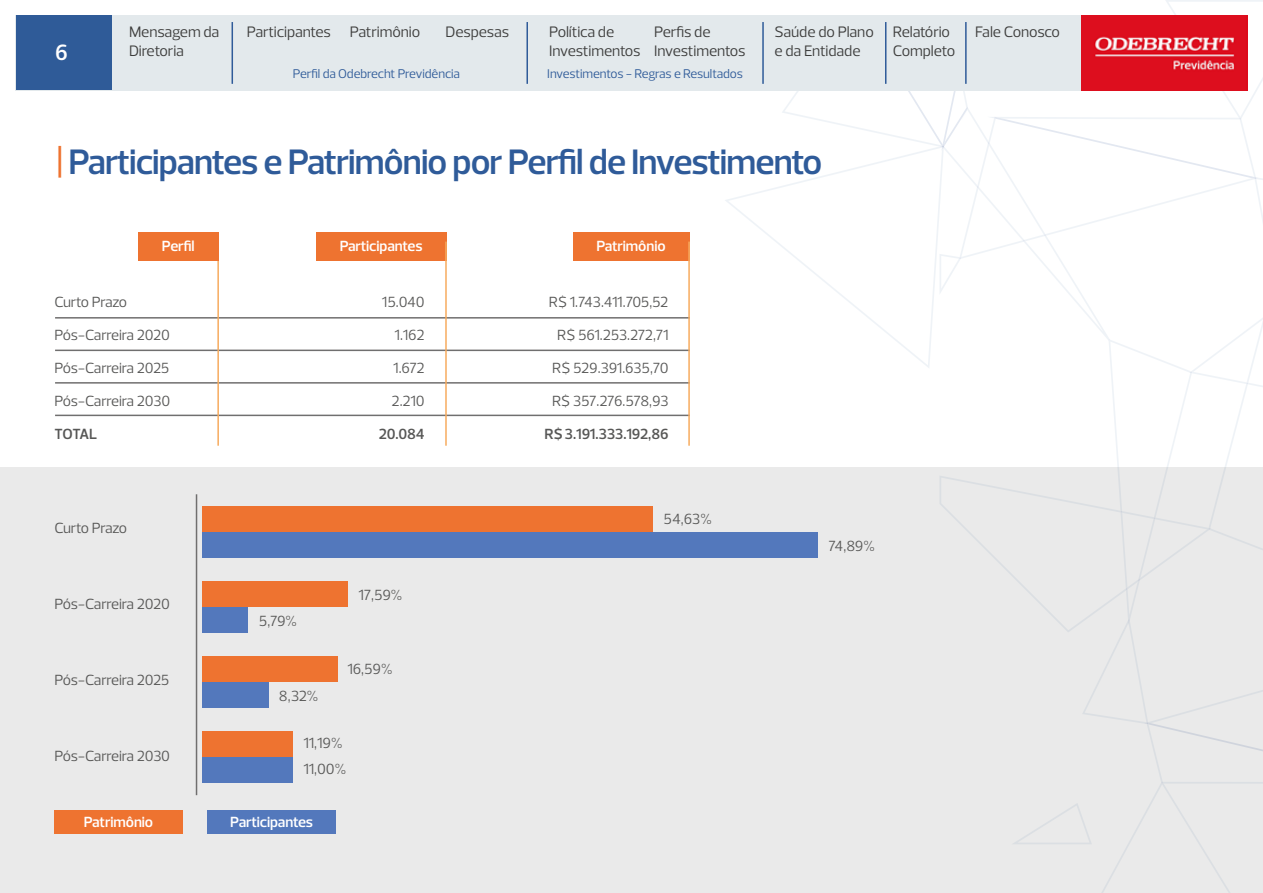
<style>
.page{position:relative;width:1263px;height:893px;background:#fff}
.page>*{position:absolute;margin:0;border:0;box-sizing:border-box;transform-origin:0 0}
.t1{font:700 36px "Odebrecht Sans";letter-spacing:-.025em;color:#2f5b99}
.t2{font:700 22.5px "Odebrecht Sans";color:#fff}
.t3{font:15.45px/18.5px "Odebrecht Sans";letter-spacing:-.01em;color:#3c3c3b}
.t4{font:15px "Odebrecht Sans";letter-spacing:-.025em;color:#575756}
.t5{font:700 15px "Odebrecht Sans";letter-spacing:-.005em;color:#fff}
.t6{font:700 15px "Odebrecht Sans";letter-spacing:-.025em;color:#575756}
.t7{font:12.9px "Odebrecht Sans";letter-spacing:-.015em;color:#2f5b99}
.s1{color:#ee7330}
</style>
<div class="page">
<svg style="left:782px;top:0;width:481px;height:468px"></svg>
<div style="left:15px;top:15px;width:1066px;height:76px;background:#e3e9ec"></div>
<div style="left:16px;top:16px;width:96px;height:74px;background:#2f5b98"></div>
<hr style="left:232px;top:22px;width:1px;height:62px;background:#2f5b99">
<hr style="left:526px;top:22px;width:2px;height:62px;background:#2f5b99">
<hr style="left:762px;top:22px;width:2px;height:62px;background:#2f5b99">
<hr style="left:885px;top:22px;width:1px;height:62px;background:#2f5b99">
<hr style="left:965px;top:22px;width:2px;height:62px;background:#2f5b99">
<img style="left:1081px;top:15px;width:166px;height:76px">
<div style="left:0;top:468px;width:1263px;height:425px;background:#eaeaea"></div>
<hr style="left:55px;top:317px;width:635px;height:2px;background:#706f6f">
<hr style="left:55px;top:350px;width:635px;height:1px;background:#706f6f">
<hr style="left:55px;top:382px;width:635px;height:2px;background:#706f6f">
<hr style="left:55px;top:415px;width:635px;height:1px;background:#706f6f">
<div style="left:317px;top:232px;width:130px;height:29px;background:#ee7330"></div>
<hr style="left:445px;top:242px;width:2px;height:204px;background:#f7ab5e">
<div style="left:573px;top:232px;width:117px;height:29px;background:#ee7330"></div>
<hr style="left:688px;top:242px;width:2px;height:204px;background:#f7ab5e">
<hr style="left:217px;top:242px;width:2px;height:204px;background:#f7ab5e">
<div style="left:139px;top:232px;width:80px;height:29px;background:#ee7330"></div>
<div style="left:202px;top:506px;width:451px;height:26px;background:#ee7330"></div>
<div style="left:202px;top:532px;width:616px;height:26px;background:#5378bc"></div>
<div style="left:202px;top:582px;width:145px;height:25px;background:#ee7330"></div>
<div style="left:202px;top:607px;width:45px;height:26px;background:#5378bc"></div>
<div style="left:202px;top:657px;width:135px;height:25px;background:#ee7330"></div>
<div style="left:202px;top:682px;width:66px;height:26px;background:#5378bc"></div>
<div style="left:202px;top:732px;width:91px;height:25px;background:#ee7330"></div>
<div style="left:202px;top:757px;width:91px;height:26px;background:#5378bc"></div>
<hr style="left:196px;top:494px;width:1px;height:301px;background:#706f6f">
<div style="left:54px;top:810px;width:129px;height:23px;background:#ee7330"></div>
<div style="left:207px;top:810px;width:129px;height:23px;background:#5378bc"></div>
<h2 class="t2" style="left:55px;top:39px;width:14px">6</h2>
<p class="t3" style="left:129px;top:23px;width:92px">Mensagem da<br>Diretoria</p>
<p class="t3" style="left:247px;top:23px;width:175px">Participantes Patrimônio</p>
<p class="t3" style="left:446px;top:23px;width:65px">Despesas</p>
<p class="t3" style="left:549px;top:23px;width:93px">Política de<br>Investimentos</p>
<p class="t3" style="left:654px;top:23px;width:93px">Perfis de<br>Investimentos</p>
<p class="t3" style="left:774px;top:23px;width:101px">Saúde do Plano e da Entidade</p>
<p class="t3" style="left:893px;top:23px;width:64px">Relatório<br>Completo</p>
<p class="t3" style="left:975px;top:23px;width:86px">Fale Conosco</p>
<p class="t7" style="left:293px;top:65px;width:169px">Perfil da Odebrecht Previdência</p>
<p class="t7" style="left:547px;top:65px;width:197px">Investimentos - Regras e Resultados</p>
<h1 class="t1" style="left:56px;top:140px;width:767px"><span class="s1">|</span> Participantes e Patrimônio por Perfil de Investimento</h1>
<p class="t5" style="left:162px;top:236px;width:34px">Perfil</p>
<p class="t5" style="left:596px;top:236px;width:71px">Patrimônio</p>
<p class="t5" style="left:340px;top:236px;width:84px">Participantes</p>
<p class="t4" style="left:54px;top:292px;width:74px">Curto Prazo</p>
<p class="t4" style="left:54px;top:325px;width:117px">Pós-Carreira 2020</p>
<p class="t4" style="left:54px;top:358px;width:117px">Pós-Carreira 2025</p>
<p class="t4" style="left:54px;top:391px;width:117px">Pós-Carreira 2030</p>
<p class="t6" style="left:55px;top:424px;width:44px">TOTAL</p>
<p class="t4" style="left:54px;top:518px;width:74px">Curto Prazo</p>
<p class="t4" style="left:54px;top:594px;width:117px">Pós-Carreira 2020</p>
<p class="t4" style="left:54px;top:670px;width:117px">Pós-Carreira 2025</p>
<p class="t4" style="left:54px;top:747px;width:117px">Pós-Carreira 2030</p>
<p class="t4" style="left:382px;top:292px;width:44px">15.040</p>
<p class="t4" style="left:395px;top:325px;width:32px">1.162</p>
<p class="t4" style="left:393px;top:358px;width:33px">1.672</p>
<p class="t4" style="left:391px;top:391px;width:35px">2.210</p>
<p class="t6" style="left:379px;top:424px;width:48px">20.084</p>
<p class="t4" style="left:259px;top:612px;width:40px">5,79%</p>
<p class="t4" style="left:279px;top:686px;width:41px">8,32%</p>
<p class="t4" style="left:358px;top:586px;width:45px">17,59%</p>
<p class="t4" style="left:347px;top:660px;width:47px">16,59%</p>
<p class="t4" style="left:304px;top:734px;width:40px">11,19%</p>
<p class="t4" style="left:304px;top:760px;width:44px">11,00%</p>
<p class="t5" style="left:84px;top:813px;width:71px">Patrimônio</p>
<p class="t5" style="left:230px;top:813px;width:84px">Participantes</p>
<p class="t4" style="left:549px;top:292px;width:121px">R$ 1.743.411.705,52</p>
<p class="t4" style="left:557px;top:325px;width:113px">R$ 561.253.272,71</p>
<p class="t4" style="left:552px;top:358px;width:118px">R$ 529.391.635,70</p>
<p class="t4" style="left:552px;top:391px;width:118px">R$ 357.276.578,93</p>
<p class="t6" style="left:544px;top:424px;width:126px">R$ 3.191.333.192,86</p>
<p class="t4" style="left:664px;top:510px;width:50px">54,63%</p>
<p class="t4" style="left:829px;top:536px;width:48px">74,89%</p>
</div>
